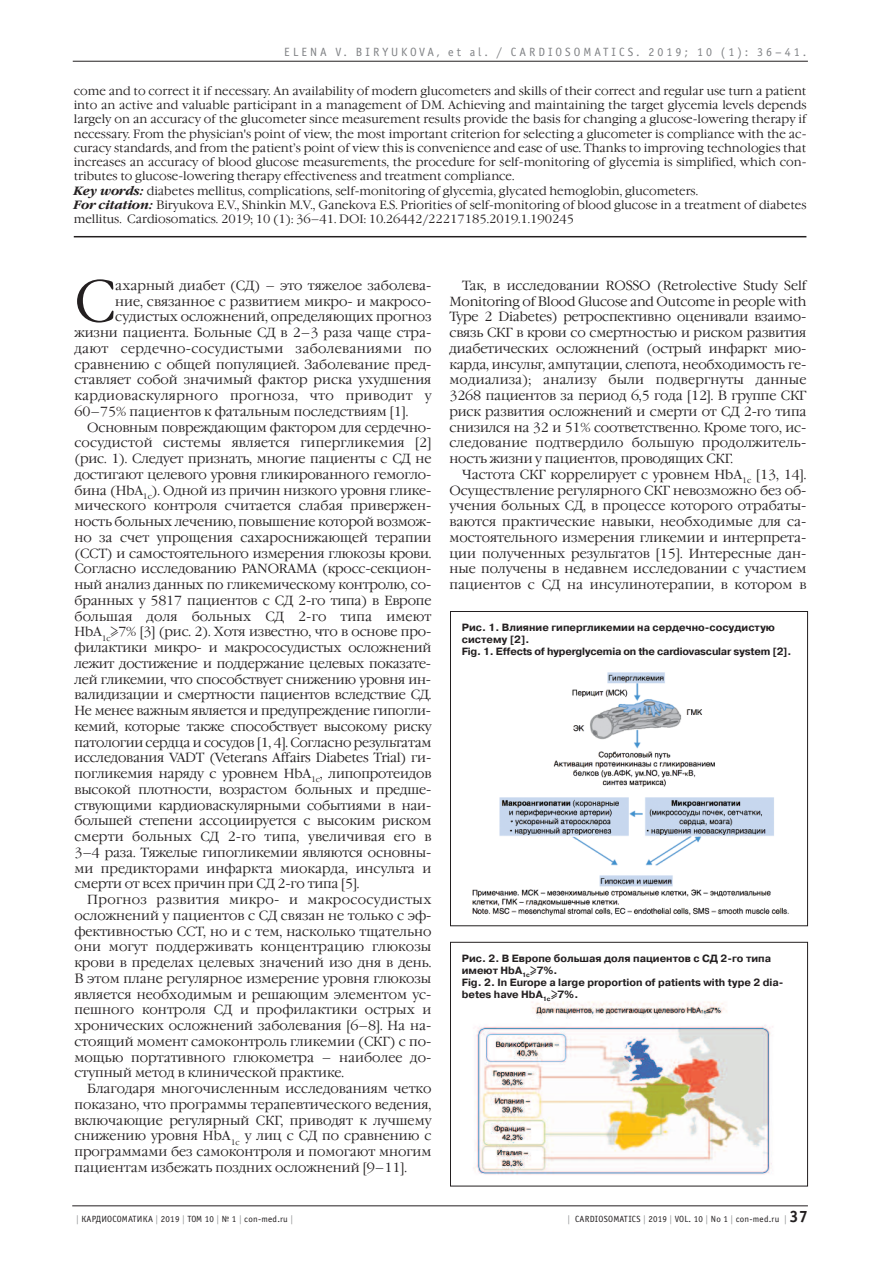
<style>
.page{position:relative;width:893px;height:1263px;background:#fff}
.page>*{position:absolute;margin:0;border:0;box-sizing:border-box;transform-origin:0 0}
.t1{font:300 58.2px "Garamond C";color:#231f20}
.t2{font:300 13.2px/15.8px "Garamond C";color:#231f20;text-align:justify}
.t3{font:300 13.2px "Garamond C";letter-spacing:-.02em;color:#231f20}
.t4{font:300 13.2px "Garamond C";letter-spacing:.025em;color:#231f20}
.t5{font:300 12px/14.2px "Garamond C";color:#231f20}
.t6{font:12px "Officina Sans C";letter-spacing:.25em;color:#808285}
.t7{font:700 10.5px/12px "Pragmatica C";color:#231f20}
.t8{font:700 10.5px/12px "Pragmatica C";letter-spacing:-.02em;color:#231f20}
.t9{font:9px "Officina Sans C";letter-spacing:.025em;color:#231f20}
.s1{font-weight:700;font-style:italic}
.s2{color:#939598}
.s3{font-weight:700;font-size:16.5px}
</style>
<div class="page">
<hr style="left:72px;top:1205px;width:736px;height:1px;background:#231f20">
<hr style="left:73px;top:61px;width:735px;height:1px;background:#231f20">
<img style="left:472px;top:672px;width:317px;height:244px">
<div style="left:450px;top:611px;width:358px;height:315px;border:1px solid #231f20"></div>
<img style="left:473px;top:1001px;width:300px;height:174px">
<div style="left:450px;top:942px;width:358px;height:244px;border:1px solid #231f20"></div>
<hr style="left:74px;top:236px;width:732px;height:1px;background:#231f20">
<p class="t6" style="left:284px;top:45px;width:524px">ELENA V. BIRYUKOVA, et al. / CARDIOSOMATICS. 2019; 10 (1): 36–41.</p>
<p class="t5" style="left:74px;top:84px;width:734px">come and to correct it if necessary. An availability of modern glucometers and skills of their correct and regular use turn a patient into an active and valuable participant in a management of DM. Achieving and maintaining the target glycemia levels depends largely on an accuracy of the glucometer since measurement results provide the basis for changing a glucose-lowering therapy if necessary. From the physician's point of view, the most important criterion for selecting a glucometer is compliance with the ac&shy;curacy standards, and from the patient’s point of view this is convenience and ease of use. Thanks to improving technologies that increases an accuracy of blood glucose measurements, the procedure for self-monitoring of glycemia is simplified, which con&shy;tributes to glucose-lowering therapy effectiveness and treatment compliance.<br><span class="s1">Key words:</span> diabetes mellitus, complications, self-monitoring of glycemia, glycated hemoglobin, glucometers.<br><span class="s1">For citation:</span> Biryukova E.V., Shinkin M.V., Ganekova E.S. Priorities of self-monitoring of blood glucose in a treatment of diabetes mellitus. Cardiosomatics. 2019; 10 (1): 36–41. DOI: 10.26442/22217185.2019.1.190245</p>
<h1 class="t1" style="left:74px;top:267px;width:43px">С</h1>
<p class="t2" style="left:115px;top:277px;width:318px">ахарный диабет (СД) – это тяжелое заболева-</p>
<p class="t2" style="left:115px;top:293px;width:318px">ние, связанное с развитием микро- и макросо-</p>
<p class="t2" style="left:115px;top:309px;width:318px">судистых осложнений, определяющих прогноз</p>
<p class="t2" style="left:74px;top:325px;width:358px">жизни пациента. Больные СД в 2–3 раза чаще стра-</p>
<p class="t4" style="left:74px;top:341px;width:358px">дают сердечно-сосудистыми заболеваниями по</p>
<p class="t2" style="left:74px;top:356px;width:358px">сравнению с общей популяцией. Заболевание пред-</p>
<p class="t2" style="left:74px;top:372px;width:358px">ставляет собой значимый фактор риска ухудшения</p>
<p class="t4" style="left:74px;top:388px;width:358px">кардиоваскулярного прогноза, что приводит у</p>
<p class="t2" style="left:74px;top:403px;width:336px">60–75% пациентов к фатальным последствиям [1].</p>
<p class="t2" style="left:87px;top:419px;width:346px">Основным повреждающим фактором для сердечно-</p>
<p class="t2" style="left:74px;top:435px;width:358px">сосудистой системы является гипергликемия [2]</p>
<p class="t2" style="left:74px;top:451px;width:358px">(рис. 1). Следует признать, многие пациенты с СД не</p>
<p class="t2" style="left:74px;top:466px;width:358px">достигают целевого уровня гликированного гемогло-</p>
<p class="t2" style="left:74px;top:482px;width:358px">бина (HbA<sub>1c</sub>). Одной из причин низкого уровня глике-</p>
<p class="t2" style="left:74px;top:498px;width:358px">мического контроля считается слабая привержен-</p>
<p class="t2" style="left:74px;top:514px;width:358px">ность больных лечению, повышение которой возмож-</p>
<p class="t2" style="left:74px;top:529px;width:358px">но за счет упрощения сахароснижающей терапии</p>
<p class="t2" style="left:74px;top:545px;width:358px">(ССТ) и самостоятельного измерения глюкозы крови.</p>
<p class="t2" style="left:74px;top:561px;width:358px">Согласно исследованию PANORAMA (кросс-секцион-</p>
<p class="t2" style="left:74px;top:577px;width:358px">ный анализ данных по гликемическому контролю, со-</p>
<p class="t2" style="left:74px;top:592px;width:358px">бранных у 5817 пациентов с СД 2-го типа) в Европе</p>
<p class="t2" style="left:74px;top:608px;width:358px">большая доля больных СД 2-го типа имеют</p>
<p class="t2" style="left:74px;top:624px;width:358px">HbA<sub>1c</sub>≥7% [3] (рис. 2). Хотя известно, что в основе про-</p>
<p class="t2" style="left:74px;top:640px;width:358px">филактики микро- и макрососудистых осложнений</p>
<p class="t3" style="left:74px;top:656px;width:358px">лежит достижение и поддержание целевых показате-</p>
<p class="t3" style="left:74px;top:671px;width:358px">лей гликемии, что способствует снижению уровня ин-</p>
<p class="t3" style="left:74px;top:687px;width:358px">валидизации и смертности пациентов вследствие СД.</p>
<p class="t3" style="left:74px;top:703px;width:358px">Не менее важным является и предупреждение гипогли-</p>
<p class="t3" style="left:74px;top:719px;width:358px">кемий, которые также способствует высокому риску</p>
<p class="t3" style="left:74px;top:734px;width:358px">патологии сердца и сосудов [1, 4]. Согласно результатам</p>
<p class="t3" style="left:74px;top:750px;width:358px">исследования VADT (Veterans Affairs Diabetes Trial) ги-</p>
<p class="t2" style="left:74px;top:766px;width:358px">погликемия наряду с уровнем HbA<sub>1с</sub>, липопротеидов</p>
<p class="t2" style="left:74px;top:781px;width:358px">высокой плотности, возрастом больных и предше-</p>
<p class="t2" style="left:74px;top:797px;width:358px">ствующими кардиоваскулярными событиями в наи-</p>
<p class="t2" style="left:74px;top:813px;width:358px">большей степени ассоциируется с высоким риском</p>
<p class="t2" style="left:74px;top:829px;width:358px">смерти больных СД 2-го типа, увеличивая его в</p>
<p class="t2" style="left:74px;top:844px;width:358px">3–4 раза. Тяжелые гипогликемии являются основны-</p>
<p class="t2" style="left:74px;top:860px;width:358px">ми предикторами инфаркта миокарда, инсульта и</p>
<p class="t2" style="left:74px;top:876px;width:286px">смерти от всех причин при СД 2-го типа [5].</p>
<p class="t4" style="left:87px;top:892px;width:346px">Прогноз развития микро- и макрососудистых</p>
<p class="t2" style="left:74px;top:907px;width:358px">осложнений у пациентов с СД связан не только с эф-</p>
<p class="t2" style="left:74px;top:923px;width:358px">фективностью ССТ, но и с тем, насколько тщательно</p>
<p class="t2" style="left:74px;top:939px;width:358px">они могут поддерживать концентрацию глюкозы</p>
<p class="t2" style="left:74px;top:955px;width:358px">крови в пределах целевых значений изо дня в день.</p>
<p class="t2" style="left:74px;top:970px;width:358px">В этом плане регулярное измерение уровня глюкозы</p>
<p class="t2" style="left:74px;top:986px;width:358px">является необходимым и решающим элементом ус-</p>
<p class="t2" style="left:74px;top:1002px;width:358px">пешного контроля СД и профилактики острых и</p>
<p class="t2" style="left:74px;top:1018px;width:358px">хронических осложнений заболевания [6–8]. На на-</p>
<p class="t2" style="left:74px;top:1033px;width:358px">стоящий момент самоконтроль гликемии (СКГ) с по-</p>
<p class="t2" style="left:74px;top:1049px;width:358px">мощью портативного глюкометра – наиболее до-</p>
<p class="t2" style="left:74px;top:1065px;width:271px">ступный метод в клинической практике.</p>
<p class="t2" style="left:87px;top:1081px;width:346px">Благодаря многочисленным исследованиям четко</p>
<p class="t2" style="left:74px;top:1096px;width:358px">показано, что программы терапевтического ведения,</p>
<p class="t2" style="left:74px;top:1112px;width:358px">включающие регулярный СКГ, приводят к лучшему</p>
<p class="t2" style="left:74px;top:1128px;width:358px">снижению уровня HbA<sub>1c</sub> у лиц с СД по сравнению с</p>
<p class="t2" style="left:74px;top:1144px;width:358px">программами без самоконтроля и помогают многим</p>
<p class="t2" style="left:74px;top:1159px;width:334px">пациентам избежать поздних осложнений [9–11].</p>
<p class="t2" style="left:449px;top:277px;width:358px;text-indent:13px">Так, в исследовании ROSSO (Retrolective Study Self Monitoring of Blood Glucose and Outcome in people with Type 2 Diabetes) ретроспективно оценивали взаимо&shy;связь СКГ в крови со смертностью и риском развития диабетических осложнений (острый инфаркт мио&shy;карда, инсульт, ампутации, слепота, необходимость ге&shy;модиализа); анализу были подвергнуты данные 3268 пациентов за период 6,5 года [12]. В группе СКГ риск развития осложнений и смерти от СД 2-го типа снизился на 32 и 51% соответственно. Кроме того, ис&shy;следование подтвердило большую продолжитель&shy;ность жизни у пациентов, проводящих СКГ.</p>
<p class="t2" style="left:449px;top:466px;width:358px;text-indent:13px">Частота СКГ коррелирует с уровнем HbA<sub>1c</sub> [13, 14].<br>Осуществление регулярного СКГ невозможно без об&shy;учения больных СД, в процессе которого отрабаты&shy;ваются практические навыки, необходимые для са&shy;мостоятельного измерения гликемии и интерпрета&shy;ции полученных результатов [15]. Интересные дан&shy;ные получены в недавнем исследовании с участием пациентов с СД на инсулинотерапии, в котором в</p>
<p class="t8" style="left:462px;top:621px;width:331px">Рис. 1. Влияние гипергликемии на сердечно-сосудистую систему [2].<br>Fig. 1. Effects of hyperglycemia on the cardiovascular system [2].</p>
<p class="t7" style="left:462px;top:952px;width:323px">Рис. 2. В Европе большая доля пациентов с СД 2-го типа имеют HbA<sub>1c</sub>≥7%.<br>Fig. 2. In Europe a large proportion of patients with type 2 dia&shy;betes have HbA<sub>1c</sub>≥7%.</p>
<p class="t9" style="left:76px;top:1213px;width:219px"><span class="s2">|</span> КАРДИОСОМАТИКА <span class="s2">|</span> 2019 <span class="s2">|</span> ТОМ 10 <span class="s2">|</span> № 1 <span class="s2">|</span> con-med.ru <span class="s2">|</span></p>
<p class="t9" style="left:567px;top:1213px;width:242px"><span class="s2">|</span> CARDIOSOMATICS <span class="s2">|</span> 2019 <span class="s2">|</span> VOL. 10 <span class="s2">|</span> No 1 <span class="s2">|</span> con-med.ru <span class="s2">|</span> <span class="s3">37</span></p>
</div>
